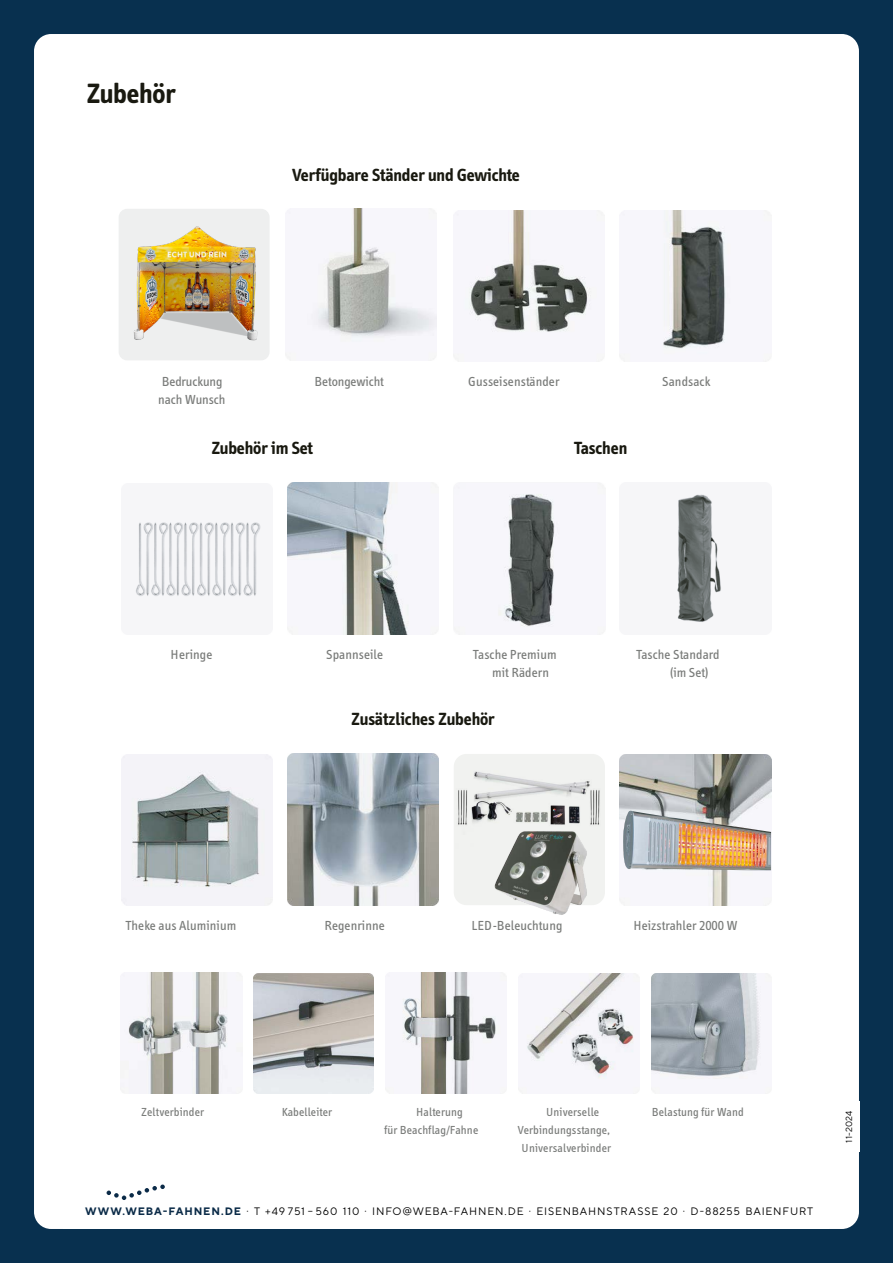
<style>
.page{position:relative;width:893px;height:1263px;background:#08304f}
.page>*{position:absolute;margin:0;border:0;box-sizing:border-box;transform-origin:0 0}
.t1{font:700 28.5px "Info";color:#191910}
.t2{font:700 18px "Info";color:#191910}
.t3{font:13.5px/18px "Info";letter-spacing:.015em;color:#7a7c7a}
.t4{font:12px/18px "Info";letter-spacing:.02em;color:#7a7c7a}
.t5{font:10.8px "TT Norms Pro";letter-spacing:.08em;color:#000}
.t6{font:10.8px "TT Norms";letter-spacing:.09em;color:#191a0f}
.t7{font:9px "TT Norms";letter-spacing:.09em;color:#191a0f}
.t8{font:9px "TT Norms Pro";letter-spacing:.02em;color:#000}
.s1{font-weight:700;color:#004d8d}
.s2{font-weight:700;color:#0b2b48}
</style>
<div class="page">
<div style="left:34px;top:34px;width:825px;height:1195px;background:#fff;border-radius:17px"></div>
<div style="left:454px;top:754px;width:151px;height:151px;background:#f1f2f0;border-radius:13px"></div>
<img style="left:651px;top:973px;width:119px;height:119px">
<img style="left:620px;top:754px;width:151px;height:151px">
<img style="left:121px;top:972px;width:121px;height:121px">
<img style="left:387px;top:973px;width:118px;height:120px">
<img style="left:620px;top:210px;width:149px;height:151px">
<img style="left:288px;top:754px;width:151px;height:151px">
<img style="left:287px;top:483px;width:149px;height:151px">
<img style="left:253px;top:973px;width:121px;height:120px">
<img style="left:286px;top:209px;width:151px;height:151px">
<img style="left:453px;top:210px;width:149px;height:151px">
<img style="left:677px;top:494px;width:45px;height:129px">
<img style="left:135px;top:522px;width:126px;height:75px">
<img style="left:454px;top:484px;width:149px;height:151px">
<img style="left:122px;top:754px;width:151px;height:151px">
<img style="left:518px;top:973px;width:120px;height:119px">
<img style="left:623px;top:811px;width:148px;height:60px">
<img style="left:458px;top:771px;width:142px;height:54px">
<img style="left:486px;top:820px;width:114px;height:95px">
<div style="left:119px;top:209px;width:151px;height:151px;background:#eeefef;border-radius:9px"></div>
<img style="left:134px;top:226px;width:124px;height:115px">
<svg style="left:107px;top:1184px;width:58px;height:16px"></svg>
<h1 class="t1" style="left:86px;top:78px;width:90px">Zubehör</h1>
<h2 class="t2" style="left:292px;top:164px;width:229px">Verfügbare Ständer und Gewichte</h2>
<p class="t3" style="left:162px;top:372px;width:62px">Bedruckung</p>
<p class="t3" style="left:315px;top:372px;width:71px">Betongewicht</p>
<p class="t3" style="left:158px;top:390px;width:69px">nach Wunsch</p>
<p class="t3" style="left:468px;top:372px;width:93px">Gusseisenständer</p>
<p class="t3" style="left:662px;top:372px;width:50px">Sandsack</p>
<h2 class="t2" style="left:211px;top:438px;width:103px">Zubehör im Set</h2>
<h2 class="t2" style="left:574px;top:438px;width:55px">Taschen</h2>
<p class="t3" style="left:171px;top:646px;width:43px">Heringe</p>
<p class="t3" style="left:326px;top:646px;width:58px">Spannseile</p>
<p class="t3" style="left:670px;top:646px;width:51px;text-indent:-34px">Tasche Standard (im Set)</p>
<p class="t3" style="left:492px;top:646px;width:66px;text-indent:-19px">Tasche Premium mit Rädern</p>
<h2 class="t2" style="left:351px;top:709px;width:145px">Zusätzliches Zubehör</h2>
<p class="t3" style="left:125px;top:917px;width:112px">Theke aus Aluminium</p>
<p class="t3" style="left:324px;top:917px;width:62px">Regenrinne</p>
<p class="t3" style="left:471px;top:917px;width:92px">LED-Beleuchtung</p>
<p class="t3" style="left:633px;top:917px;width:106px">Heizstrahler 2000 W</p>
<p class="t4" style="left:141px;top:1103px;width:64px">Zeltverbinder</p>
<p class="t4" style="left:282px;top:1103px;width:52px">Kabelleiter</p>
<p class="t4" style="left:384px;top:1103px;width:96px;text-indent:32px">Halterung für Beachflag/Fahne</p>
<p class="t4" style="left:546px;top:1103px;width:55px">Universelle</p>
<p class="t4" style="left:517px;top:1121px;width:94px">Verbindungsstange,</p>
<p class="t4" style="left:522px;top:1139px;width:91px">Universalverbinder</p>
<p class="t4" style="left:652px;top:1103px;width:93px">Belastung für Wand</p>
<p class="t6" style="left:139px;top:1204px;width:542px"><span class="s1">EBAFAHNEN.DE</span> · TEL +49 751 – 560 110 · INFO@WEBAFAHNEN.DE · EISENBAHNSTRASSE 20</p>
<p class="t5" style="left:85px;top:1204px;width:730px"><span class="s2">WWW.WEBA-FAHNEN.DE</span> · T +49 751 – 560 110 · INFO@WEBA-FAHNEN.DE · EISENBAHNSTRASSE 20 · D-88255 BAIENFURT</p>
<p class="t8" style="left:843px;top:1142px;width:34px;rotate:-90deg">11-2024</p>
<p class="t7" style="left:842px;top:1146px;width:37px;rotate:-90deg">11-2022</p>
</div>
